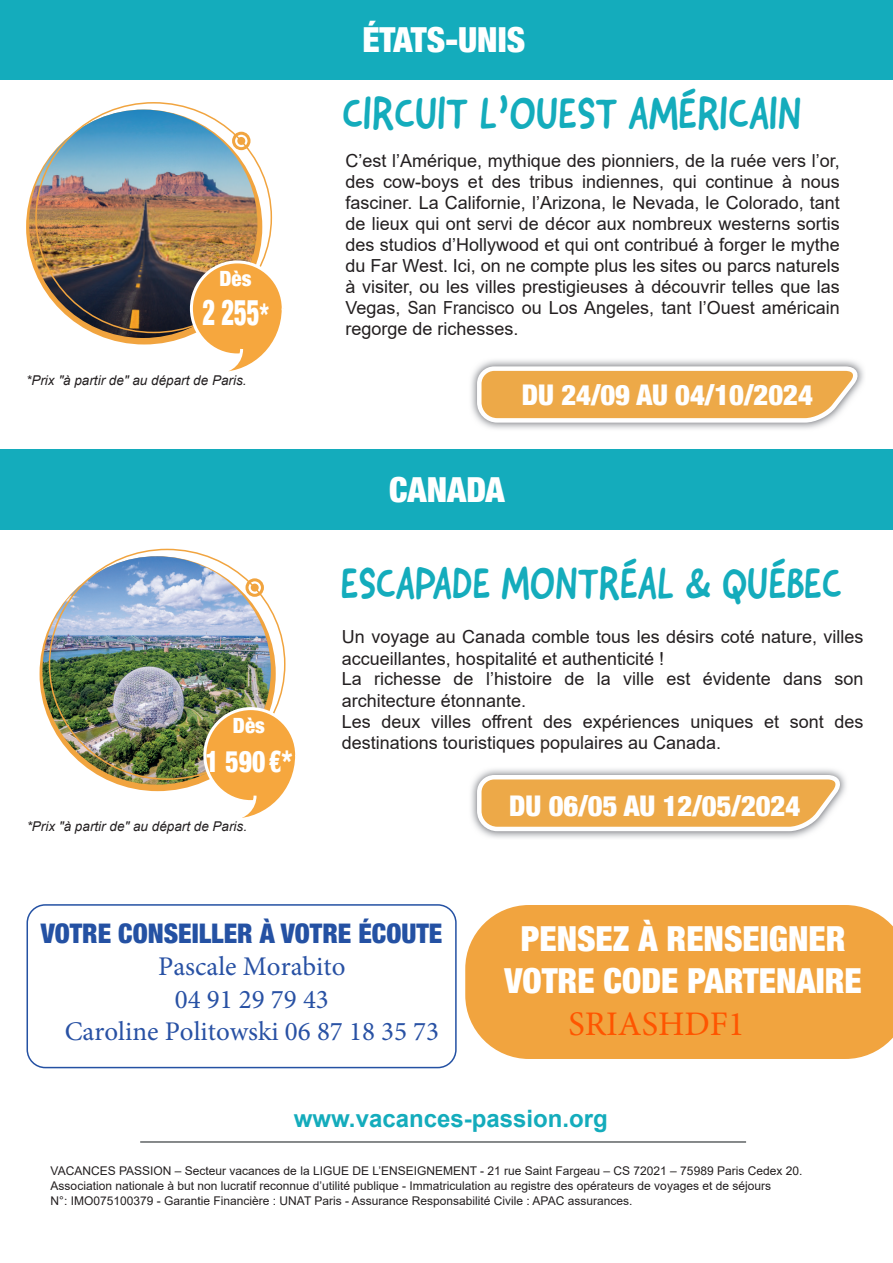
<style>
.page{position:relative;width:893px;height:1263px;background:#fff}
.page>*{position:absolute;margin:0;border:0;box-sizing:border-box;transform-origin:0 0}
.t1{font:45px "Good Dog New";color:#14acbc;scale:.92 1}
.t2{font:45px "Good Dog New";color:#14acbc;scale:.88 1}
.t3{font:900 condensed 36px "Helvetica Neue";color:#fff;scale:.68 1}
.t4{font:900 condensed 34.5px/41.4px "Helvetica Neue";color:#fff;text-align:center}
.t5{font:34.5px "Minion Pro";color:#f50}
.t6{font:900 condensed 30px "Helvetica Neue";color:#fff;scale:.85 1}
.t7{font:900 condensed 28.5px "Helvetica Neue";color:#fff}
.t8{font:27px/32.4px "Minion Pro";color:#2851a4;text-align:center}
.t9{font:900 condensed 27px "Helvetica Neue";color:#2451a3}
.t10{font:700 24px "Arial";color:#14acbc}
.t11{font:900 condensed 21px "Helvetica Neue";color:#fff}
.t12{font:18px/21px "Arial";color:#231f20;text-align:justify}
.t13{font:italic 13.5px "Arial";color:#231f20}
.t14{font:12px/15px "Arial";color:#231f20}
.s1{font-size:30px}
</style>
<div class="page">
<div style="left:27px;top:904px;width:430px;height:164px;border:2px solid #2451a3;border-radius:18px"></div>
<hr style="left:140px;top:1141px;width:606px;height:2px;background:#606465">
<div style="left:465px;top:905px;width:428px;height:154px;background:#f1a43f"></div>
<div style="left:0;top:0;width:893px;height:80px;background:#14acbc"></div>
<img style="left:29px;top:110px;width:228px;height:228px">
<div style="left:232px;top:132px;width:18px;height:18px;border:3px solid #f1a43f;border-radius:50%"></div>
<div style="left:237px;top:137px;width:8px;height:8px;background:#f1a43f;border-radius:50%"></div>
<div style="left:191px;top:262px;width:92px;height:93px;background:#f6a73e;border-radius:50%"></div>
<div style="left:190px;top:260px;width:95px;height:96px;border:3px solid #fff;border-radius:50%"></div>
<svg style="left:216px;top:305px;width:69px;height:67px"></svg>
<img style="left:471px;top:360px;width:387px;height:69px">
<svg style="left:475px;top:364px;width:389px;height:61px;background:#ebbb77"></svg>
<div style="left:0;top:449px;width:893px;height:80px;background:#14acbc"></div>
<div style="left:40px;top:556px;width:236px;height:235px;background:#f1a43f;border-radius:50%"></div>
<img style="left:42px;top:556px;width:229px;height:229px;border-radius:114px">
<div style="left:245px;top:578px;width:19px;height:19px;border:3px solid #f1a43f;border-radius:50%"></div>
<div style="left:251px;top:584px;width:8px;height:7px;background:#f1a43f;border-radius:50%"></div>
<div style="left:205px;top:709px;width:92px;height:93px;background:#f6a73e;border-radius:50%"></div>
<div style="left:203px;top:707px;width:95px;height:96px;border:3px solid #fff;border-radius:50%"></div>
<svg style="left:230px;top:752px;width:68px;height:66px"></svg>
<img style="left:471px;top:769px;width:369px;height:69px">
<svg style="left:475px;top:773px;width:371px;height:60px"></svg>
<p class="t11" style="left:220px;top:261px;width:33px">Dès</p>
<h2 class="t3" style="left:202px;top:282px;width:99px">2 255<span class="s1">*</span></h2>
<p class="t13" style="left:26px;top:371px;width:222px">*Prix ʺà partir deʺ au départ de Paris.</p>
<p class="t11" style="left:233px;top:709px;width:33px">Dès</p>
<h3 class="t6" style="left:206px;top:737px;width:103px">1 590 €*</h3>
<p class="t13" style="left:27px;top:818px;width:222px">*Prix ʺà partir deʺ au départ de Paris.</p>
<h3 class="t4" style="left:362px;top:17px;width:164px">ÉTATS-UNIS</h3>
<h1 class="t1" style="left:342px;top:84px;width:500px">CIRCUIT L’OUEST AMÉRICAIN</h1>
<p class="t12" style="left:346px;top:150px;width:496px">C’est l’Amérique, mythique des pionniers, de la ruée vers l’or, des cow-boys et des tribus indiennes, qui continue à nous fasciner. La Californie, l’Arizona, le Nevada, le Colorado, tant de lieux qui ont servi de décor aux nombreux westerns sortis des studios d’Hollywood et qui ont contribué à forger le mythe du Far West. Ici, on ne compte plus les sites ou parcs naturels à visiter, ou les villes prestigieuses à découvrir telles que las Vegas, San Francisco ou Los Angeles, tant l’Ouest américain regorge de richesses.</p>
<h3 class="t7" style="left:522px;top:372px;width:293px">DU 24/09 AU 04/10/2024</h3>
<h3 class="t4" style="left:389px;top:467px;width:117px">CANADA</h3>
<h1 class="t2" style="left:341px;top:555px;width:571px">ESCAPADE MONTRÉAL &amp; QUÉBEC</h1>
<p class="t12" style="left:342px;top:626px;width:523px;text-align:left">Un voyage au Canada comble tous les désirs coté nature, villes accueillantes, hospitalité et authenticité !<br>La richesse de l’histoire de la ville est évidente dans son architecture étonnante.<br>Les deux villes offrent des expériences uniques et sont des destinations touristiques populaires au Canada.</p>
<h3 class="t7" style="left:509px;top:783px;width:293px">DU 06/05 AU 12/05/2024</h3>
<h3 class="t9" style="left:41px;top:911px;width:403px">VOTRE CONSEILLER À VOTRE ÉCOUTE</h3>
<h3 class="t4" style="left:504px;top:916px;width:359px">PENSEZ À RENSEIGNER<br>VOTRE CODE PARTENAIRE</h3>
<h3 class="t8" style="left:65px;top:950px;width:376px">Pascale Morabito<br>04 91 29 79 43<br>Caroline Politowski 06 87 18 35 73</h3>
<h3 class="t5" style="left:568px;top:1001px;width:178px">SRIASHDF1</h3>
<h3 class="t10" style="left:294px;top:1102px;width:315px">www.vacances-passion.org</h3>
<p class="t14" style="left:51px;top:1163px;width:753px">VACANCES PASSION – Secteur vacances de la LIGUE DE L’ENSEIGNEMENT - 21 rue Saint Fargeau – CS 72021 – 75989 Paris Cedex 20.<br>Association nationale à but non lucratif reconnue d’utilité publique - Immatriculation au registre des opérateurs de voyages et de séjours<br>N°: IMO075100379 - Garantie Financière : UNAT Paris - Assurance Responsabilité Civile : APAC assurances.</p>
</div>
